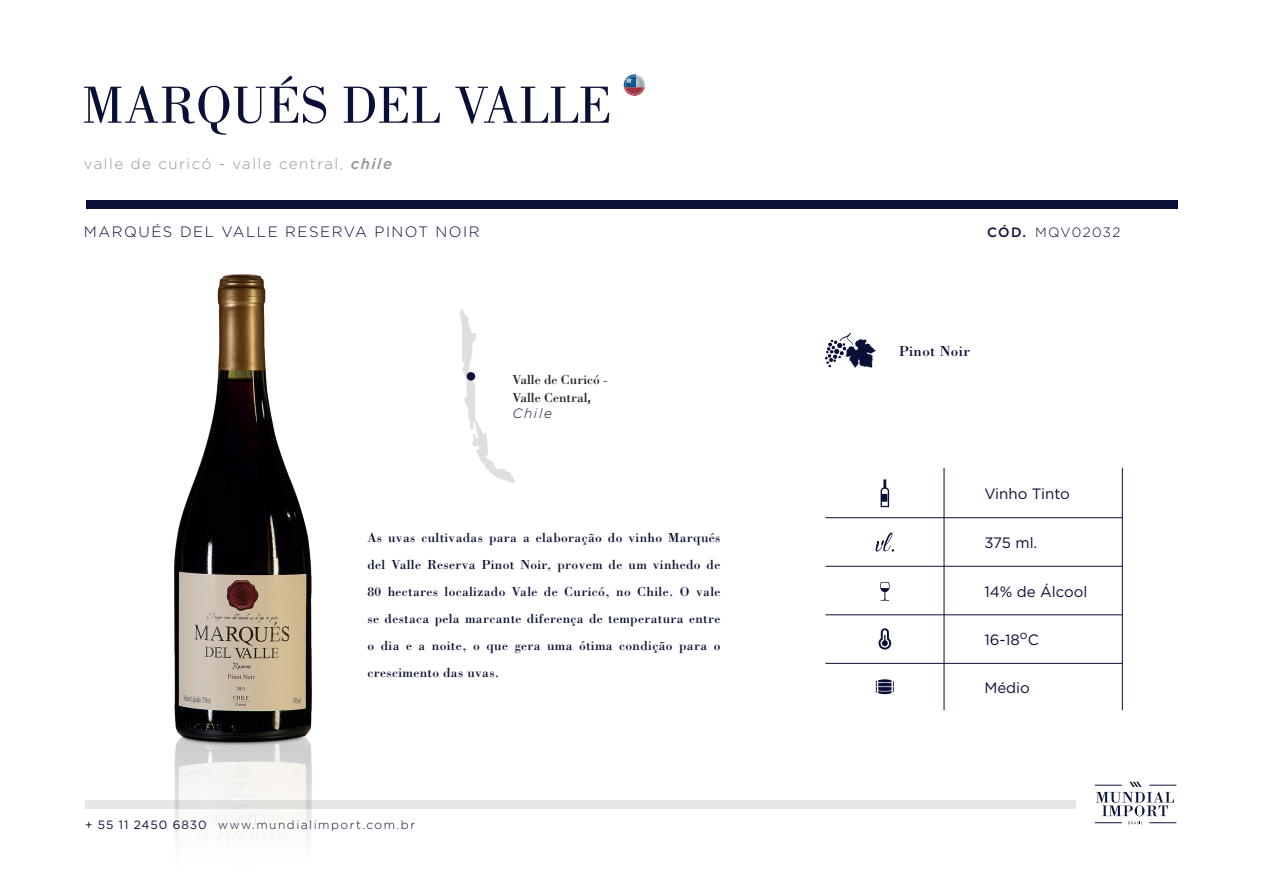
<style>
.page{position:relative;width:1263px;height:893px;background:#fff}
.page>*{position:absolute;margin:0;border:0;box-sizing:border-box;transform-origin:0 0}
.t1{font:54px "Bodoni Std";color:#090f36}
.t2{font:15px "Gotham";color:#090f36}
.t3{font:300 15px "Gotham";letter-spacing:.1em;color:#939598}
.t4{font:300 15px "Gotham";letter-spacing:.1em;color:#090f36}
.t5{font:15px "Bodoni Std";letter-spacing:.025em;color:#090f36}
.t6{font:13.5px/27px "Bodoni Std";letter-spacing:.025em;color:#090f36;text-align:justify}
.t7{font:13.5px/18px "Bodoni Std";color:#231f20}
.t8{font:300 13.5px "Gotham";letter-spacing:.1em;color:#090f36}
.t9{font:italic 300 13.5px "Gotham";letter-spacing:.125em;color:#090f36}
.t10{font:500 13.5px "Gotham";color:#090f36}
.t11{font:300 12px "Gotham";letter-spacing:.125em;color:#090f36}
.s1{font-weight:500;font-style:italic}
.s2{font-family:"Gotham";font-weight:500;color:#090f36}
.s3{font-weight:400}
</style>
<div class="page">
<svg style="left:876px;top:679px;width:18px;height:15px"></svg>
<svg style="left:878px;top:628px;width:13px;height:21px"></svg>
<svg style="left:880px;top:582px;width:10px;height:19px"></svg>
<svg style="left:880px;top:479px;width:9px;height:28px"></svg>
<svg style="left:1095px;top:822px;width:27px;height:1px"></svg>
<svg style="left:1149px;top:822px;width:27px;height:1px"></svg>
<svg style="left:1128px;top:822px;width:15px;height:2px"></svg>
<svg style="left:1095px;top:782px;width:81px;height:34px"></svg>
<svg style="left:825px;top:333px;width:51px;height:35px"></svg>
<div style="left:87px;top:200px;width:1091px;height:9px;background:#090f36"></div>
<div style="left:86px;top:800px;width:990px;height:8px;background:#e5e8e7"></div>
<hr style="left:944px;top:468px;width:1px;height:242px;background:#090f36">
<hr style="left:1122px;top:468px;width:1px;height:242px;background:#090f36">
<hr style="left:825px;top:517px;width:298px;height:1px;background:#090f36">
<hr style="left:825px;top:566px;width:298px;height:1px;background:#090f36">
<hr style="left:825px;top:615px;width:298px;height:1px;background:#090f36">
<hr style="left:825px;top:663px;width:298px;height:1px;background:#090f36">
<svg style="left:875px;top:532px;width:19px;height:20px"></svg>
<svg style="left:624px;top:74px;width:21px;height:22px"></svg>
<svg style="left:460px;top:309px;width:55px;height:174px"></svg>
<div style="left:467px;top:372px;width:8px;height:9px;background:#090f36;border-radius:50%"></div>
<img style="left:175px;top:274px;width:136px;height:563px">
<h1 class="t1" style="left:82px;top:75px;width:531px">MARQUÉS DEL VALLE</h1>
<p class="t3" style="left:84px;top:154px;width:310px">valle de curicó - valle central, <span class="s1">chile</span></p>
<p class="t4" style="left:84px;top:222px;width:397px">MARQUÉS DEL VALLE RESERVA PINOT NOIR</p>
<p class="t10" style="left:987px;top:224px;width:40px">CÓD.</p>
<p class="t8" style="left:1035px;top:224px;width:87px">MQV02032</p>
<p class="t7" style="left:512px;top:370px;width:97px">Valle de Curicó -<br>Valle Central<span class="s2">,</span></p>
<p class="t9" style="left:512px;top:404px;width:41px">Chile</p>
<p class="t5" style="left:899px;top:342px;width:73px">Pinot Noir</p>
<p class="t6" style="left:367px;top:524px;width:354px">As uvas cultivadas para a elaboração do vinho Marqués del Valle Reserva Pinot Noir, provem de um vinhedo de 80 hectares localizado Vale de Curicó, no Chile. O vale se destaca pela marcante diferença de temperatura entre o dia e a noite, o que gera uma ótima condição para o crescimento das uvas.</p>
<p class="t11" style="left:85px;top:817px;width:332px"><span class="s3">+ 55 11 2450 6830</span> www.mundialimport.com.br</p>
<p class="t2" style="left:984px;top:484px;width:87px">Vinho Tinto</p>
<p class="t2" style="left:984px;top:533px;width:54px">375 ml.</p>
<p class="t2" style="left:984px;top:582px;width:105px">14% de Álcool</p>
<p class="t2" style="left:984px;top:630px;width:56px">16-18<sup>o</sup>C</p>
<p class="t2" style="left:984px;top:678px;width:47px">Médio</p>
</div>
